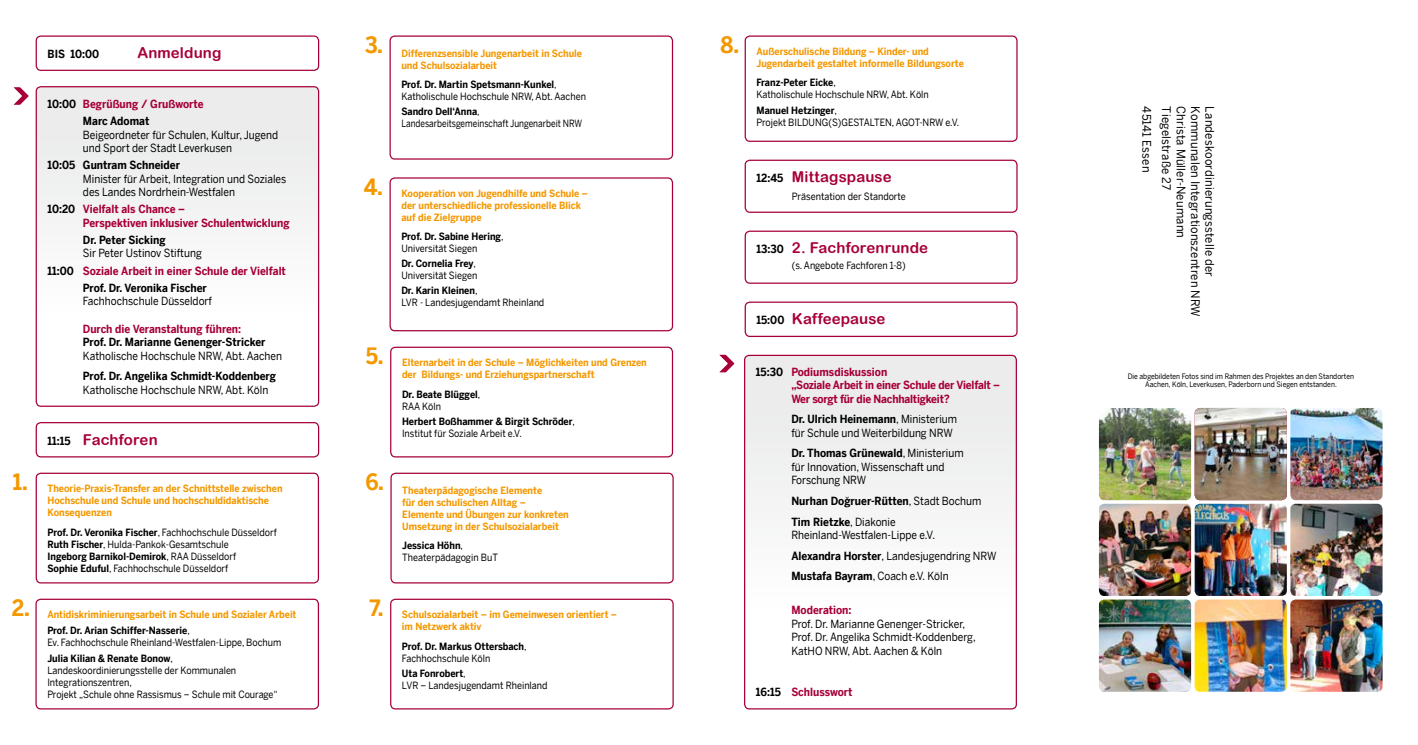
<style>
.page{position:relative;width:1418px;height:745px;background:#fff}
.page>*{position:absolute;margin:0;border:0;box-sizing:border-box;transform-origin:0 0}
.t1{font:700 22.5px "Benton Sans";color:#f49800;scale:.9 1}
.t2{font:15px "Arial Rounded MT Bold";letter-spacing:.005em;color:#a70039}
.t3{font:11.88px "Benton Sans";letter-spacing:.015em;color:#000;scale:.95 1}
.t4{font:11.25px/13.5px "Benton Sans";color:#000;scale:.9 1}
.t5{font:700 11.25px/17px "Benton Sans";color:#a70039;scale:.9 1}
.t6{font:700 11.25px/20.6px "Benton Sans";color:#000;scale:.9 1}
.t7{font:700 11.25px/13.5px "Benton Sans";letter-spacing:-.02em;color:#a70039;scale:.9 1}
.t8{font:10px/12px "Benton Sans";color:#000;scale:.9 1}
.t9{font:700 10px/12px "Benton Sans";color:#f49800;scale:.9 1}
.t10{font:700 10px/12px "Benton Sans";color:#000;scale:.9 1}
.t11{font:7.5px/8.8px "Benton Sans";color:#000;text-align:center;scale:.9 1}
.s1{color:#000}
.s2{font-family:"Benton Sans";font-weight:700;font-size:11.25px;color:#000}
.s3{font-weight:700}
.s4{font-weight:400;color:#000}
.s5{font-weight:400}
</style>
<div class="page">
<div style="left:36px;top:35px;width:283px;height:36px;border:1px solid #a70039;border-radius:5px"></div>
<div style="left:35px;top:598px;width:284px;height:111px;border:1px solid #a70039;border-radius:5px"></div>
<div style="left:744px;top:35px;width:273px;height:107px;border:1px solid #a70039;border-radius:5px"></div>
<div style="left:744px;top:159px;width:273px;height:54px;border:1px solid #a70039;border-radius:5px"></div>
<div style="left:744px;top:230px;width:273px;height:53px;border:1px solid #a70039;border-radius:5px"></div>
<div style="left:744px;top:301px;width:273px;height:36px;border:1px solid #a70039;border-radius:5px"></div>
<svg style="left:744px;top:356px;width:272px;height:352px"></svg>
<div style="left:744px;top:354px;width:272px;height:355px;border:1px solid #a70039;border-radius:5px"></div>
<svg style="left:719px;top:354px;width:15px;height:18px"></svg>
<svg style="left:36px;top:88px;width:282px;height:318px"></svg>
<div style="left:36px;top:86px;width:283px;height:320px;border:1px solid #a70039;border-radius:5px"></div>
<svg style="left:14px;top:87px;width:15px;height:18px"></svg>
<div style="left:36px;top:422px;width:283px;height:35px;border:1px solid #a70039;border-radius:5px"></div>
<div style="left:36px;top:472px;width:283px;height:111px;border:1px solid #a70039;border-radius:5px"></div>
<div style="left:389px;top:35px;width:284px;height:124px;border:1px solid #a70039;border-radius:5px"></div>
<div style="left:389px;top:177px;width:284px;height:154px;border:1px solid #a70039;border-radius:5px"></div>
<div style="left:390px;top:346px;width:283px;height:111px;border:1px solid #a70039;border-radius:5px"></div>
<div style="left:390px;top:472px;width:283px;height:111px;border:1px solid #a70039;border-radius:5px"></div>
<div style="left:390px;top:598px;width:283px;height:111px;border:1px solid #a70039;border-radius:5px"></div>
<img style="left:1098px;top:408px;width:93px;height:92px">
<img style="left:1098px;top:503px;width:93px;height:92px">
<img style="left:1098px;top:599px;width:93px;height:92px">
<img style="left:1194px;top:408px;width:92px;height:92px">
<img style="left:1194px;top:503px;width:92px;height:92px">
<img style="left:1194px;top:599px;width:92px;height:92px">
<img style="left:1290px;top:408px;width:92px;height:92px">
<img style="left:1290px;top:503px;width:92px;height:92px">
<img style="left:1290px;top:599px;width:92px;height:92px">
<h1 class="t1" style="left:13px;top:468px;width:18px">1.</h1>
<h1 class="t1" style="left:12px;top:594px;width:22px">2.</h1>
<p class="t6" style="left:48px;top:44px;width:59px">BIS 10:00</p>
<h2 class="t2" style="left:138px;top:44px;width:85px">Anmeldung</h2>
<p class="t5" style="left:83px;top:95px;width:136px;text-indent:-35px"><span class="s1">10:00</span> Begrüßung / Grußworte<br><span class="s1">Marc Adomat</span></p>
<p class="t4" style="left:83px;top:128px;width:218px">Beigeordneter für Schulen, Kultur, Jugend und Sport der Stadt Leverkusen</p>
<p class="t6" style="left:47px;top:155px;width:149px">10:05 Guntram Schneider</p>
<p class="t4" style="left:83px;top:172px;width:227px">Minister für Arbeit, Integration und Soziales des Landes Nordrhein-Westfalen</p>
<p class="t5" style="left:83px;top:202px;width:231px;line-height:13.5px;text-indent:-35px"><span class="s1">10:20</span> Vielfalt als Chance –<br>Perspektiven inklusiver Schulentwicklung</p>
<p class="t6" style="left:83px;top:229px;width:93px">Dr. Peter Sicking</p>
<p class="t4" style="left:83px;top:246px;width:133px">Sir Peter Ustinov Stiftung</p>
<p class="t5" style="left:47px;top:261px;width:266px"><span class="s1">11:00</span> Soziale Arbeit in einer Schule der Vielfalt</p>
<p class="t6" style="left:83px;top:277px;width:139px">Prof. Dr. Veronika Fischer</p>
<p class="t4" style="left:83px;top:294px;width:145px">Fachhochschule Düsseldorf</p>
<p class="t5" style="left:83px;top:320px;width:177px">Durch die Veranstaltung führen:</p>
<p class="t6" style="left:83px;top:331px;width:204px">Prof. Dr. Marianne Genenger-Stricker</p>
<p class="t4" style="left:83px;top:348px;width:223px">Katholische Hochschule NRW, Abt. Aachen</p>
<p class="t6" style="left:83px;top:365px;width:216px">Prof. Dr. Angelika Schmidt-Koddenberg</p>
<p class="t4" style="left:83px;top:383px;width:207px">Katholische Hochschule NRW, Abt. Köln</p>
<h2 class="t2" style="left:48px;top:430px;width:112px"><span class="s2">11:15</span> Fachforen</h2>
<p class="t9" style="left:48px;top:482px;width:263px">Theorie-Praxis-Transfer an der Schnittstelle zwischen<br>Hochschule und Schule und hochschuldidaktische<br>Konsequenzen</p>
<p class="t8" style="left:48px;top:525px;width:256px"><span class="s3">Prof. Dr. Veronika Fischer</span>, Fachhochschule Düsseldorf <span class="s3">Ruth Fischer</span>, Hulda-Pankok-Gesamtschule<br><span class="s3">Ingeborg Barnikol-Demirok</span>, RAA Düsseldorf<br><span class="s3">Sophie Eduful</span>, Fachhochschule Düsseldorf</p>
<p class="t9" style="left:47px;top:606px;width:278px;line-height:15.5px">Antidiskriminierungsarbeit in Schule und Sozialer Arbeit<br><span class="s1">Prof. Dr. Arian Schiffer-Nasserie</span><span class="s4">,</span></p>
<p class="t8" style="left:47px;top:634px;width:262px;line-height:15.5px">Ev. Fachhochschule Rheinland-Westfalen-Lippe, Bochum<br><span class="s3">Julia Kilian &amp; Renate Bonow</span>,</p>
<p class="t8" style="left:47px;top:663px;width:257px">Landeskoordinierungsstelle der Kommunalen<br>Integrationszentren,<br>Projekt „Schule ohne Rassismus – Schule mit Courage“</p>
<h1 class="t1" style="left:365px;top:32px;width:21px">3.</h1>
<p class="t9" style="left:401px;top:47px;width:202px">Differenzsensible Jungenarbeit in Schule und Schulsozialarbeit</p>
<p class="t8" style="left:401px;top:78px;width:207px"><span class="s3">Prof. Dr. Martin Spetsmann-Kunkel</span>,<br>Katholischule Hochschule NRW, Abt. Aachen</p>
<p class="t8" style="left:401px;top:105px;width:202px"><span class="s3">Sandro Dell‘Anna</span>,<br>Landesarbeitsgemeinschaft Jungenarbeit NRW</p>
<h1 class="t1" style="left:364px;top:173px;width:23px">4.</h1>
<h1 class="t1" style="left:366px;top:342px;width:21px">5.</h1>
<h1 class="t1" style="left:365px;top:468px;width:22px">6.</h1>
<h1 class="t1" style="left:369px;top:594px;width:17px">7.</h1>
<p class="t9" style="left:401px;top:187px;width:209px">Kooperation von Jugendhilfe und Schule – der unterschiedliche professionelle Blick auf die Zielgruppe</p>
<p class="t10" style="left:401px;top:230px;width:115px">Prof. Dr. Sabine Hering<span class="s5">,<br>Universität Siegen</span></p>
<p class="t8" style="left:401px;top:257px;width:86px"><span class="s3">Dr. Cornelia Frey</span>,<br>Universität Siegen</p>
<p class="t8" style="left:401px;top:284px;width:160px"><span class="s3">Dr. Karin Kleinen</span>,<br>LVR - Landesjugendamt Rheinland</p>
<p class="t9" style="left:402px;top:356px;width:273px">Elternarbeit in der Schule – Möglichkeiten und Grenzen der Bildungs- und Erziehungspartnerschaft</p>
<p class="t10" style="left:402px;top:387px;width:88px">Dr. Beate Blüggel<span class="s5">,<br>RAA Köln</span></p>
<p class="t10" style="left:402px;top:415px;width:194px">Herbert Boßhammer &amp; Birgit Schröder<span class="s5">,<br>Institut für Soziale Arbeit e.V.</span></p>
<p class="t9" style="left:402px;top:483px;width:186px">Theaterpädagogische Elemente<br>für den schulischen Alltag – Elemente und Übungen zur konkreten Umsetzung in der Schulsozialarbeit</p>
<p class="t8" style="left:402px;top:538px;width:108px"><span class="s3">Jessica Höhn</span>,<br>Theaterpädagogin BuT</p>
<p class="t9" style="left:402px;top:608px;width:240px">Schulsozialarbeit – im Gemeinwesen orientiert – im Netzwerk aktiv</p>
<p class="t10" style="left:402px;top:639px;width:140px">Prof. Dr. Markus Ottersbach<span class="s5">,<br>Fachhochschule Köln</span></p>
<p class="t8" style="left:402px;top:667px;width:163px"><span class="s3">Uta Fonrobert</span>,<br>LVR – Landesjugendamt Rheinland</p>
<h1 class="t1" style="left:720px;top:32px;width:22px">8.</h1>
<p class="t9" style="left:756px;top:45px;width:232px">Außerschulische Bildung – Kinder- und<br>Jugendarbeit gestaltet informelle Bildungsorte</p>
<p class="t8" style="left:756px;top:77px;width:193px"><span class="s3">Franz-Peter Eicke</span>,<br>Katholischule Hochschule NRW, Abt. Köln</p>
<p class="t8" style="left:756px;top:104px;width:227px"><span class="s3">Manuel Hetzinger</span>,<br>Projekt BILDUNG(S)GESTALTEN, AGOT-NRW e.V.</p>
<h2 class="t2" style="left:756px;top:168px;width:137px"><span class="s2">12:45</span> Mittagspause</h2>
<p class="t8" style="left:792px;top:190px;width:128px">Präsentation der Standorte</p>
<h2 class="t2" style="left:756px;top:239px;width:173px"><span class="s2">13:30</span> 2. Fachforenrunde</h2>
<p class="t8" style="left:792px;top:259px;width:128px">(s. Angebote Fachforen 1-8)</p>
<h2 class="t2" style="left:756px;top:310px;width:130px"><span class="s2">15:00</span> Kaffeepause</h2>
<p class="t7" style="left:791px;top:364px;width:233px;text-indent:-35px"><span class="s1">15:30</span> Podiumsdiskussion<br>„Soziale Arbeit in einer Schule der Vielfalt –<br>Wer sorgt für die Nachhaltigkeit?</p>
<p class="t4" style="left:791px;top:412px;width:186px"><span class="s3">Dr. Ulrich Heinemann</span>, Ministerium für Schule und Weiterbildung NRW</p>
<p class="t4" style="left:791px;top:446px;width:193px"><span class="s3">Dr. Thomas Grünewald</span>, Ministerium für Innovation, Wissenschaft und<br>Forschung NRW</p>
<p class="t6" style="left:791px;top:490px;width:213px">Nurhan Dogruer-Rütten<span class="s5">, Stadt Bochum<br></span>Tim Rietzke<span class="s5">, Diakonie</span></p>
<p class="t4" style="left:791px;top:524px;width:229px;line-height:20.6px">Rheinland-Westfalen-Lippe e.V.<br><span class="s3">Alexandra Horster</span>, Landesjugendring NRW<br><span class="s3">Mustafa Bayram</span>, Coach e.V. Köln</p>
<p class="t5" style="left:791px;top:601px;width:68px">Moderation:</p>
<p class="t4" style="left:791px;top:616px;width:206px">Prof. Dr. Marianne Genenger-Stricker,<br>Prof. Dr. Angelika Schmidt-Koddenberg,<br>KatHO NRW, Abt. Aachen &amp; Köln</p>
<p class="t5" style="left:756px;top:683px;width:109px"><span class="s1">16:15</span> Schlusswort</p>
<p class="t3" style="left:1153px;top:106px;width:71px;rotate:90deg">45141 Essen</p>
<p class="t3" style="left:1173px;top:106px;width:89px;rotate:90deg">Tiegelstraße 27</p>
<p class="t3" style="left:1187px;top:106px;width:140px;rotate:90deg">Christa Müller-Neumann</p>
<p class="t3" style="left:1202px;top:106px;width:223px;rotate:90deg">Kommunalen Integrationszentren NRW</p>
<p class="t3" style="left:1216px;top:106px;width:181px;rotate:90deg">Landeskoordinierungsstelle der</p>
<p class="t11" style="left:1127px;top:371px;width:253px">Die abgebildeten Fotos sind im Rahmen des Projektes an den Standorten<br>Aachen, Köln, Leverkusen, Paderborn und Siegen entstanden.</p>
</div>
